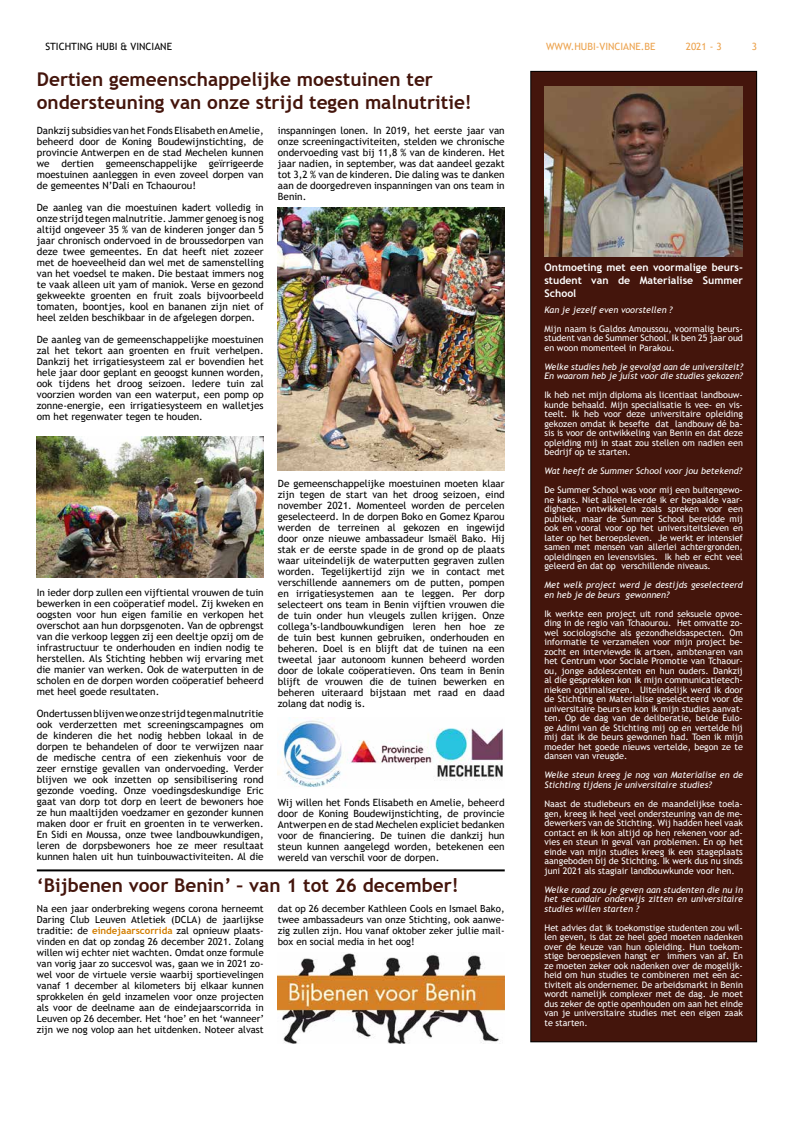
<style>
.page{position:relative;width:794px;height:1134px;background:#fff}
.page>*{position:absolute;margin:0;border:0;box-sizing:border-box;transform-origin:0 0}
.t1{font:700 19px/23px "Trebuchet MS";color:#44150c}
.t2{font:700 10.5px/13px "Trebuchet MS";color:#fff;text-align:justify}
.t3{font:10px/11px "Trebuchet MS";color:#000;text-align:justify}
.t4{font:10px "Trebuchet MS";color:#eca24c}
.t5{font:9.8px/11px "Trebuchet MS";color:#000;text-align:justify}
.t6{font:9px/9.5px "Trebuchet MS";color:#fff;text-align:justify}
.t7{font:italic 9px/9.5px "Trebuchet MS";color:#fff}
.s1{font-weight:700;color:#d27e00}
</style>
<div class="page">
<div style="left:531px;top:71px;width:225px;height:971px;background:#44150c"></div>
<div style="left:530px;top:71px;width:227px;height:971px;border:1px solid #000"></div>
<img style="left:37px;top:437px;width:227px;height:141px">
<img style="left:278px;top:717px;width:227px;height:70px">
<img style="left:278px;top:207px;width:227px;height:264px">
<hr style="left:37px;top:869px;width:468px;height:2px;background:#000">
<img style="left:278px;top:953px;width:227px;height:90px">
<img style="left:544px;top:86px;width:199px;height:171px">
<p class="t3" style="left:45px;top:41px;width:128px">STICHTING HUBI &amp; VINCIANE</p>
<p class="t4" style="left:546px;top:40px;width:111px">WWW.HUBI-VINCIANE.BE</p>
<p class="t4" style="left:686px;top:40px;width:37px">2021 - 3</p>
<p class="t4" style="left:752px;top:40px;width:7px">3</p>
<h1 class="t1" style="left:37px;top:68px;width:436px">Dertien gemeenschappelijke moestuinen ter ondersteuning van onze strijd tegen malnutritie!</h1>
<p class="t3" style="left:278px;top:125px;width:228px">inspanningen lonen. In 2019, het eerste jaar van onze screeningactiviteiten, stelden we chronische ondervoeding vast bij 11,8 % van de kinderen. Het jaar nadien, in september, was dat aandeel gezakt tot 3,2 % van de kinderen. Die daling was te danken aan de doorgedreven inspanningen van ons team in Benin.</p>
<p class="t3" style="left:37px;top:125px;width:228px">Dankzij subsidies van het Fonds Elisabeth en Amelie, beheerd door de Koning Boudewijnstichting, de provincie Antwerpen en de stad Mechelen kunnen we dertien gemeenschappelijke geïrrigeerde moestuinen aanleggen in even zoveel dorpen van de gemeentes N’Dali en Tchaourou!</p>
<p class="t3" style="left:37px;top:202px;width:228px">De aanleg van die moestuinen kadert volledig in onze strijd tegen malnutritie. Jammer genoeg is nog altijd ongeveer 35 % van de kinderen jonger dan 5 jaar chronisch ondervoed in de broussedorpen van deze twee gemeentes. En dat heeft niet zozeer met de hoeveelheid dan wel met de samenstelling van het voedsel te maken. Die bestaat immers nog te vaak alleen uit yam of maniok. Verse en gezond gekweekte groenten en fruit zoals bijvoorbeeld tomaten, boontjes, kool en bananen zijn niet of heel zelden beschikbaar in de afgelegen dorpen.</p>
<p class="t3" style="left:37px;top:334px;width:228px">De aanleg van de gemeenschappelijke moestuinen zal het tekort aan groenten en fruit verhelpen.<br>Dankzij het irrigatiesysteem zal er bovendien het hele jaar door geplant en geoogst kunnen worden, ook tijdens het droog seizoen. Iedere tuin zal voorzien worden van een waterput, een pomp op zonne-energie, een irrigatiesysteem en walletjes om het regenwater tegen te houden.</p>
<p class="t3" style="left:37px;top:587px;width:228px">In ieder dorp zullen een vijftiental vrouwen de tuin bewerken in een coöperatief model. Zij kweken en oogsten voor hun eigen familie en verkopen het overschot aan hun dorpsgenoten. Van de opbrengst van die verkoop leggen zij een deeltje opzij om de infrastructuur te onderhouden en indien nodig te herstellen. Als Stichting hebben wij ervaring met die manier van werken. Ook de waterputten in de scholen en de dorpen worden coöperatief beheerd met heel goede resultaten.</p>
<p class="t3" style="left:37px;top:708px;width:228px">Ondertussen blijven we onze strijd tegen malnutritie ook verderzetten met screeningscampagnes om de kinderen die het nodig hebben lokaal in de dorpen te behandelen of door te verwijzen naar de medische centra of een ziekenhuis voor de zeer ernstige gevallen van ondervoeding. Verder blijven we ook inzetten op sensibilisering rond gezonde voeding. Onze voedingsdeskundige Eric gaat van dorp tot dorp en leert de bewoners hoe ze hun maaltijden voedzamer en gezonder kunnen maken door er fruit en groenten in te verwerken.<br>En Sidi en Moussa, onze twee landbouwkundigen, leren de dorpsbewoners hoe ze meer resultaat kunnen halen uit hun tuinbouwactiviteiten. Al die</p>
<p class="t3" style="left:278px;top:477px;width:228px">De gemeenschappelijke moestuinen moeten klaar zijn tegen de start van het droog seizoen, eind november 2021. Momenteel worden de percelen geselecteerd. In de dorpen Boko en Gomez Kparou werden de terreinen al gekozen en ingewijd door onze nieuwe ambassadeur Ismaël Bako. Hij stak er de eerste spade in de grond op de plaats waar uiteindelijk de waterputten gegraven zullen worden. Tegelijkertijd zijn we in contact met verschillende aannemers om de putten, pompen en irrigatiesystemen aan te leggen. Per dorp selecteert ons team in Benin vijftien vrouwen die de tuin onder hun vleugels zullen krijgen. Onze collega’s-landbouwkundigen leren hen hoe ze de tuin best kunnen gebruiken, onderhouden en beheren. Doel is en blijft dat de tuinen na een tweetal jaar autonoom kunnen beheerd worden door de lokale coöperatieven. Ons team in Benin blijft de vrouwen die de tuinen bewerken en beheren uiteraard bijstaan met raad en daad zolang dat nodig is.</p>
<p class="t3" style="left:278px;top:796px;width:228px">Wij willen het Fonds Elisabeth en Amelie, beheerd door de Koning Boudewijnstichting, de provincie Antwerpen en de stad Mechelen expliciet bedanken voor de financiering. De tuinen die dankzij hun steun kunnen aangelegd worden, betekenen een wereld van verschil voor de dorpen.</p>
<h1 class="t1" style="left:37px;top:873px;width:423px">‘Bijbenen voor Benin’ – van 1 tot 26 december!</h1>
<p class="t5" style="left:278px;top:902px;width:228px">dat op 26 december Kathleen Cools en Ismael Bako, twee ambassadeurs van onze Stichting, ook aanwe&shy;zig zullen zijn. Hou vanaf oktober zeker jullie mail&shy;box en social media in het oog!</p>
<p class="t5" style="left:37px;top:902px;width:229px">Na een jaar onderbreking wegens corona herneemt Daring Club Leuven Atletiek (DCLA) de jaarlijkse traditie: de <span class="s1">eindejaarscorrida</span> zal opnieuw plaats&shy;vinden en dat op zondag 26 december 2021. Zolang willen wij echter niet wachten. Omdat onze formule van vorig jaar zo succesvol was, gaan we in 2021 zo&shy;wel voor de virtuele versie waarbij sportievelingen vanaf 1 december al kilometers bij elkaar kunnen sprokkelen én geld inzamelen voor onze projecten als voor de deelname aan de eindejaarscorrida in Leuven op 26 december. Het ‘hoe’ en het ‘wanneer’ zijn we nog volop aan het uitdenken. Noteer alvast</p>
<p class="t2" style="left:544px;top:260px;width:200px">Ontmoeting met een voormalige beurs&shy;student van de Materialise Summer School</p>
<p class="t7" style="left:544px;top:305px;width:130px">Kan je jezelf even voorstellen ?</p>
<p class="t6" style="left:544px;top:324px;width:200px">Mijn naam is Galdos Amoussou, voormalig beurs&shy;student van de Summer School. Ik ben 25 jaar oud en woon momenteel in Parakou.</p>
<p class="t7" style="left:544px;top:362px;width:200px">Welke studies heb je gevolgd aan de universiteit?<br>En waarom heb je juist voor die studies gekozen?</p>
<p class="t6" style="left:544px;top:390px;width:200px">Ik heb net mijn diploma als licentiaat landbouw&shy;kunde behaald. Mijn specialisatie is vee- en vis&shy;teelt. Ik heb voor deze universitaire opleiding gekozen omdat ik besefte dat landbouw dé ba&shy;sis is voor de ontwikkeling van Benin en dat deze opleiding mij in staat zou stellen om nadien een bedrijf op te starten.</p>
<p class="t7" style="left:544px;top:466px;width:199px">Wat heeft de Summer School voor jou betekend?</p>
<p class="t6" style="left:544px;top:485px;width:200px">De Summer School was voor mij een buitengewo&shy;ne kans. Niet alleen leerde ik er bepaalde vaar&shy;digheden ontwikkelen zoals spreken voor een publiek, maar de Summer School bereidde mij ook en vooral voor op het universiteitsleven en later op het beroepsleven. Je werkt er intensief samen met mensen van allerlei achtergronden, opleidingen en levensvisies. Ik heb er echt veel geleerd en dat op verschillende niveaus.</p>
<p class="t7" style="left:544px;top:580px;width:200px">Met welk project werd je destijds geselecteerd en heb je de beurs gewonnen?</p>
<p class="t6" style="left:544px;top:609px;width:200px">Ik werkte een project uit rond seksuele opvoe&shy;ding in de regio van Tchaourou. Het omvatte zo&shy;wel sociologische als gezondheidsaspecten. Om informatie te verzamelen voor mijn project be&shy;zocht en interviewde ik artsen, ambtenaren van het Centrum voor Sociale Promotie van Tchaour&shy;ou, jonge adolescenten en hun ouders. Dankzij al die gesprekken kon ik mijn communicatietech&shy;nieken optimaliseren. Uiteindelijk werd ik door de Stichting en Materialise geselecteerd voor de universitaire beurs en kon ik mijn studies aanvat&shy;ten. Op de dag van de deliberatie, belde Eulo&shy;ge Adimi van de Stichting mij op en vertelde hij mij dat ik de beurs gewonnen had. Toen ik mijn moeder het goede nieuws vertelde, begon ze te dansen van vreugde.</p>
<p class="t7" style="left:544px;top:770px;width:200px">Welke steun kreeg je nog van Materialise en de<br>Stichting tijdens je universitaire studies?</p>
<p class="t6" style="left:544px;top:799px;width:200px">Naast de studiebeurs en de maandelijkse toela&shy;gen, kreeg ik heel veel ondersteuning van de me&shy;dewerkers van de Stichting. Wij hadden heel vaak contact en ik kon altijd op hen rekenen voor ad&shy;vies en steun in geval van problemen. En op het einde van mijn studies kreeg ik een stageplaats aangeboden bij de Stichting. Ik werk dus nu sinds juni 2021 als stagiair landbouwkunde voor hen.</p>
<p class="t7" style="left:544px;top:884px;width:200px;text-align:justify">Welke raad zou je geven aan studenten die nu in het secundair onderwijs zitten en universitaire studies willen starten ?</p>
<p class="t6" style="left:544px;top:922px;width:200px">Het advies dat ik toekomstige studenten zou wil&shy;len geven, is dat ze heel goed moeten nadenken over de keuze van hun opleiding. Hun toekom&shy;stige beroepsleven hangt er immers van af. En ze moeten zeker ook nadenken over de mogelijk&shy;heid om hun studies te combineren met een ac&shy;tiviteit als ondernemer. De arbeidsmarkt in Benin wordt namelijk complexer met de dag. Je moet dus zeker de optie openhouden om aan het einde van je universitaire studies met een eigen zaak te starten.</p>
</div>
